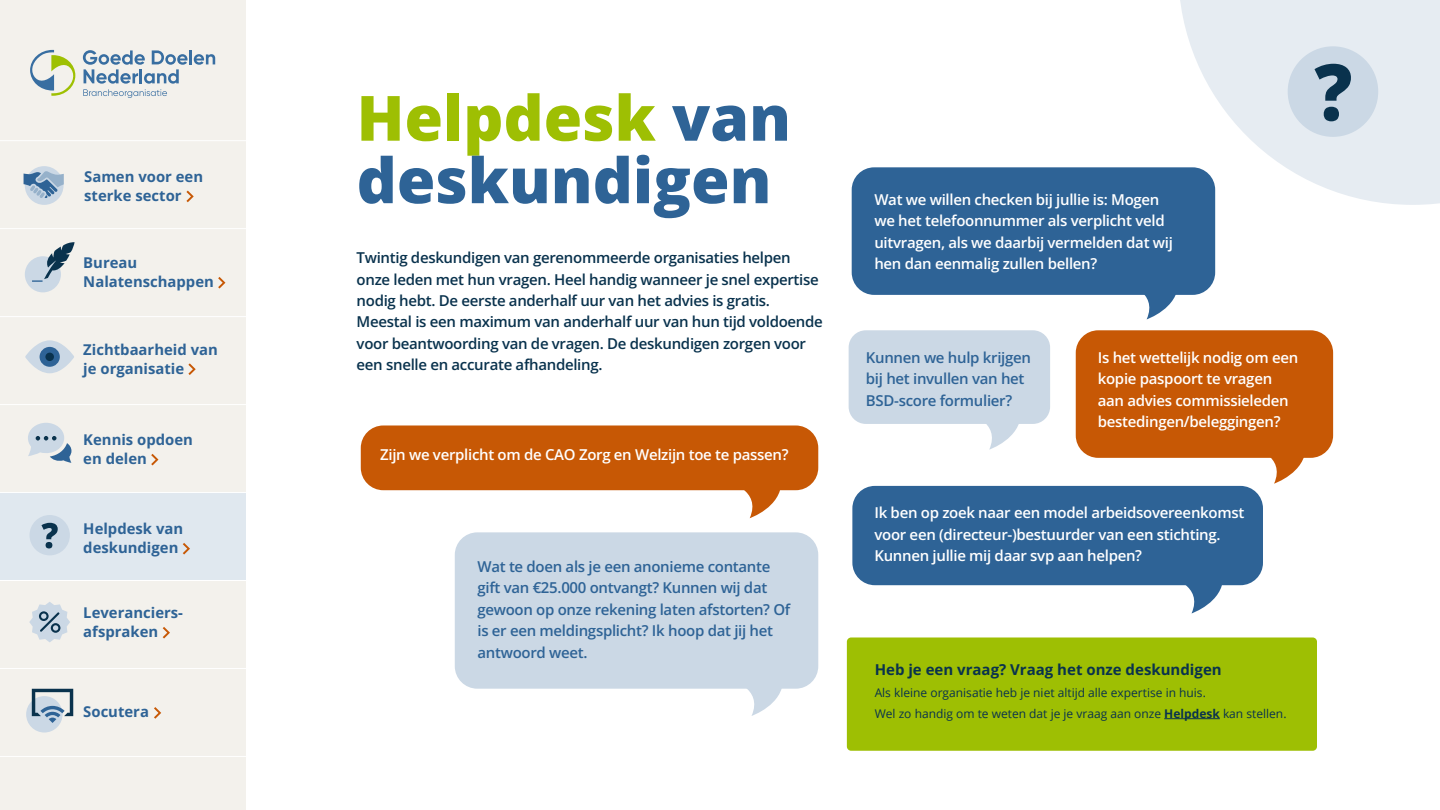
<style>
.page{position:relative;width:1440px;height:810px;background:#fff}
.page>*{position:absolute;margin:0;border:0;box-sizing:border-box;transform-origin:0 0}
.t1{font:800 62.47px/62.5px "Open Sans";color:#2e6396}
.t2{font:600 15px/21.5px "Open Sans";letter-spacing:-.02em;color:#fff}
.t3{font:600 15px/21.5px "Open Sans";letter-spacing:-.02em;color:#09324d}
.t4{font:600 15px/21.5px "Open Sans";letter-spacing:-.02em;color:#2e6396}
.t5{font:700 15px "Open Sans";color:#09324d}
.t6{font:700 14.85px/18.9px "Open Sans";color:#2e6396}
.t7{font:12px/21.5px "Open Sans";color:#09324d}
.s1{color:#9ebf03}
.s2{font-weight:700}
</style>
<div class="page">
<div style="left:1076px;top:330px;width:257px;height:128px;background:#c75805;border-radius:22px"></div>
<div style="left:847px;top:638px;width:470px;height:113px;background:#9ebf03;border-radius:4px"></div>
<div style="left:361px;top:425px;width:457px;height:65px;background:#c75805;border-radius:22px"></div>
<div style="left:455px;top:532px;width:363px;height:157px;background:#cbd8e5;border-radius:22px"></div>
<hr style="left:1164px;top:719px;width:56px;height:1px;background:#09324d">
<div style="left:852px;top:167px;width:363px;height:128px;background:#2e6396;border-radius:22px"></div>
<div style="left:849px;top:330px;width:201px;height:94px;background:#cbd8e5;border-radius:17px"></div>
<div style="left:852px;top:486px;width:411px;height:99px;background:#2e6396;border-radius:22px"></div>
<div style="left:0;top:0;width:246px;height:810px;background:#f3f1ec"></div>
<svg style="left:154px;top:707px;width:7px;height:12px"></svg>
<div style="left:26px;top:696px;width:37px;height:37px;background:#cbd8e5;border-radius:50%"></div>
<svg style="left:32px;top:689px;width:41px;height:34px"></svg>
<div style="left:25px;top:256px;width:36px;height:36px;background:#cbd8e5;border-radius:50%"></div>
<svg style="left:218px;top:277px;width:7px;height:12px"></svg>
<svg style="left:29px;top:602px;width:41px;height:40px"></svg>
<svg style="left:163px;top:627px;width:7px;height:12px"></svg>
<div style="left:0;top:493px;width:246px;height:88px;background:#e0e8ef"></div>
<svg style="left:188px;top:363px;width:8px;height:12px"></svg>
<svg style="left:25px;top:340px;width:49px;height:33px"></svg>
<div style="left:40px;top:347px;width:20px;height:20px;background:#2e6396;border-radius:50%"></div>
<div style="left:45px;top:353px;width:9px;height:8px;background:#09324d;border-radius:50%"></div>
<svg style="left:151px;top:454px;width:7px;height:11px"></svg>
<svg style="left:28px;top:423px;width:43px;height:40px"></svg>
<svg style="left:986px;top:424px;width:33px;height:26px"></svg>
<svg style="left:183px;top:543px;width:7px;height:12px"></svg>
<div style="left:30px;top:515px;width:40px;height:40px;background:#cbd8e5;border-radius:50%"></div>
<svg style="left:41px;top:523px;width:17px;height:25px"></svg>
<div style="left:25px;top:166px;width:39px;height:39px;background:#cbd8e5;border-radius:50%"></div>
<svg style="left:186px;top:191px;width:8px;height:11px"></svg>
<hr style="left:0;top:228px;width:250px;height:1px;background:#fff">
<hr style="left:0;top:140px;width:250px;height:1px;background:#fff">
<hr style="left:0;top:316px;width:250px;height:1px;background:#fff">
<hr style="left:0;top:404px;width:250px;height:1px;background:#fff">
<hr style="left:0;top:492px;width:250px;height:1px;background:#fff">
<hr style="left:0;top:580px;width:250px;height:1px;background:#fff">
<hr style="left:0;top:668px;width:250px;height:1px;background:#fff">
<hr style="left:0;top:756px;width:250px;height:1px;background:#fff">
<svg style="left:30px;top:50px;width:46px;height:46px"></svg>
<hr style="left:189px;top:50px;width:3px;height:14px;background:#386ea1">
<svg style="left:194px;top:54px;width:21px;height:11px"></svg>
<svg style="left:83px;top:50px;width:105px;height:48px"></svg>
<svg style="left:32px;top:242px;width:43px;height:40px"></svg>
<svg style="left:24px;top:171px;width:40px;height:27px"></svg>
<svg style="left:1124px;top:294px;width:54px;height:25px"></svg>
<svg style="left:1252px;top:457px;width:54px;height:27px"></svg>
<svg style="left:1169px;top:585px;width:54px;height:28px"></svg>
<svg style="left:727px;top:490px;width:54px;height:28px"></svg>
<svg style="left:729px;top:688px;width:54px;height:28px"></svg>
<svg style="left:1178px;top:0;width:262px;height:205px;fill:#e6ecf2"></svg>
<div style="left:1288px;top:46px;width:90px;height:91px;background:#cbd8e5;border-radius:50%"></div>
<svg style="left:1315px;top:64px;width:36px;height:57px"></svg>
<p class="t6" style="left:84px;top:166px;width:120px">Samen voor een sterke sector</p>
<p class="t6" style="left:83px;top:253px;width:132px">Bureau<br>Nalatenschappen</p>
<p class="t6" style="left:83px;top:340px;width:136px">Zichtbaarheid van je organisatie</p>
<p class="t6" style="left:83px;top:430px;width:111px">Kennis opdoen en delen</p>
<p class="t6" style="left:83px;top:519px;width:101px">Helpdesk van deskundigen</p>
<p class="t6" style="left:83px;top:603px;width:101px">Leveranciers&shy;afspraken</p>
<p class="t6" style="left:83px;top:702px;width:67px">Socutera</p>
<h1 class="t1" style="left:357px;top:84px;width:436px"><span class="s1">Helpdesk</span> van deskundigen</h1>
<p class="t3" style="left:357px;top:246px;width:468px">Twintig deskundigen van gerenommeerde organisaties helpen onze leden met hun vragen. Heel handig wanneer je snel expertise nodig hebt. De eerste anderhalf uur van het advies is gratis.<br>Meestal is een maximum van anderhalf uur van hun tijd voldoende voor beantwoording van de vragen. De deskundigen zorgen voor een snelle en accurate afhandeling.</p>
<p class="t2" style="left:380px;top:444px;width:410px">Zijn we verplicht om de CAO Zorg en Welzijn toe te passen?</p>
<p class="t4" style="left:477px;top:555px;width:314px">Wat te doen als je een anonieme contante gift van €25.000 ontvangt? Kunnen wij dat gewoon op onze rekening laten afstorten? Of is er een meldingsplicht? Ik hoop dat jij het antwoord weet.</p>
<p class="t2" style="left:874px;top:188px;width:300px">Wat we willen checken bij jullie is: Mogen we het telefoonnummer als verplicht veld uitvragen, als we daarbij vermelden dat wij hen dan eenmalig zullen bellen?</p>
<p class="t4" style="left:866px;top:346px;width:167px">Kunnen we hulp krijgen bij het invullen van het<br>BSD-score formulier?</p>
<p class="t2" style="left:1098px;top:346px;width:202px">Is het wettelijk nodig om een kopie paspoort te vragen aan advies commissieleden bestedingen/beleggingen?</p>
<p class="t2" style="left:874px;top:502px;width:371px">Ik ben op zoek naar een model arbeidsovereenkomst voor een (directeur-)bestuurder van een stichting.<br>Kunnen jullie mij daar svp aan helpen?</p>
<p class="t5" style="left:875px;top:659px;width:349px">Heb je een vraag? Vraag het onze deskundigen</p>
<p class="t7" style="left:875px;top:681px;width:413px">Als kleine organisatie heb je niet altijd alle expertise in huis.<br>Wel zo handig om te weten dat je je vraag aan onze <span class="s2">Helpdesk</span> kan stellen.</p>
</div>
